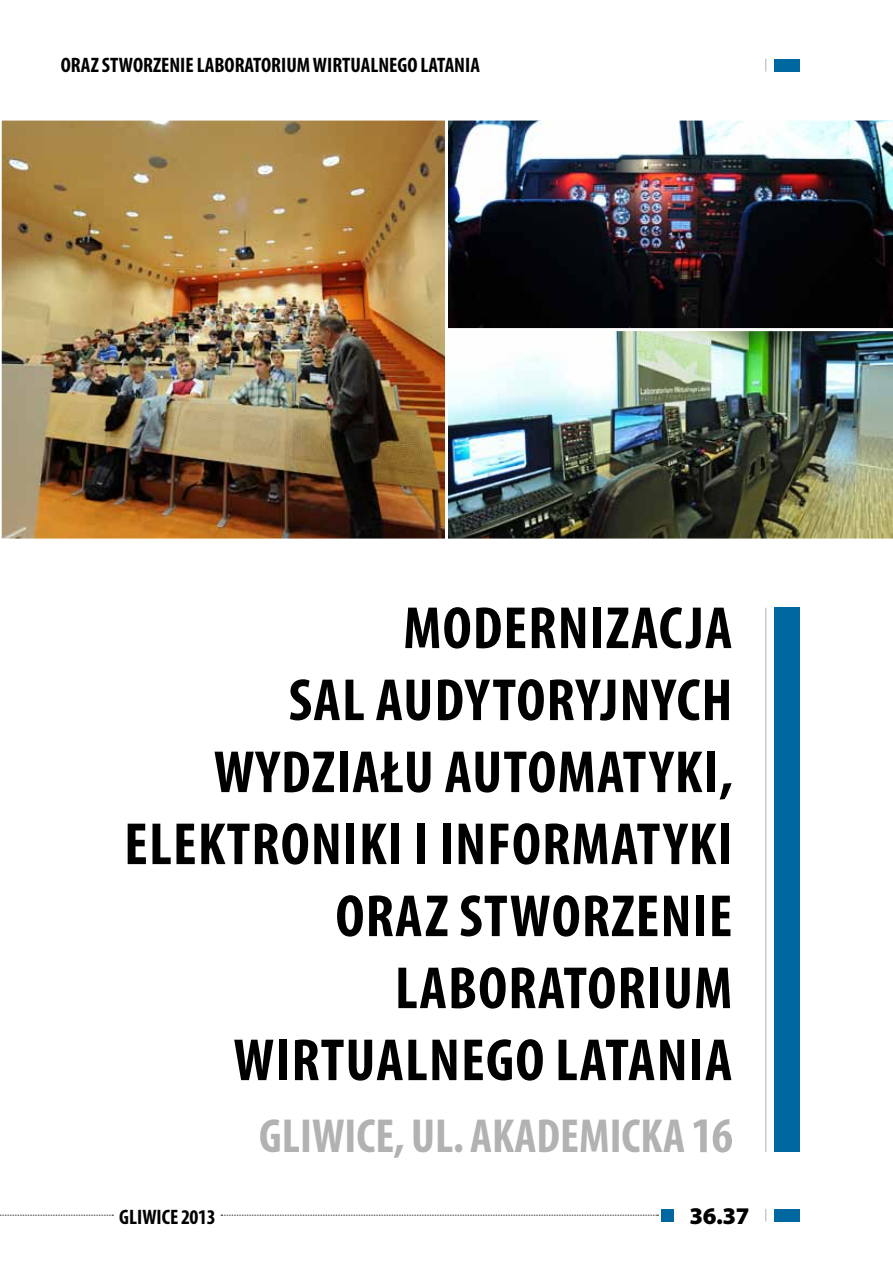
<style>
.page{position:relative;width:893px;height:1263px;background:#fff}
.page>*{position:absolute;margin:0;border:0;box-sizing:border-box;transform-origin:0 0}
.t1{font:700 condensed 60px/72px "Myriad Pro";letter-spacing:.02em;color:#000;text-align:right}
.t2{font:700 condensed 48px "Myriad Pro";color:#b3b2b2}
.t3{font:900 24px "Myriad Pro";color:#000}
.t4{font:700 condensed 21px "Myriad Pro";color:#000}
.s1{font-size:50.25px}
</style>
<div class="page">
<img style="left:2px;top:120px;width:443px;height:419px">
<div style="left:774px;top:608px;width:25px;height:544px;background:#0067a1"></div>
<hr style="left:765px;top:608px;width:1px;height:544px;background:#b3b2b2">
<svg style="left:0;top:1215px;width:113px;height:1px"></svg>
<img style="left:448px;top:331px;width:445px;height:208px">
<img style="left:448px;top:120px;width:445px;height:209px">
<svg style="left:1px;top:121px;width:1px;height:417px"></svg>
<svg style="left:221px;top:1215px;width:437px;height:1px"></svg>
<div style="left:661px;top:1209px;width:13px;height:12px;background:#0067a1"></div>
<div style="left:774px;top:1209px;width:25px;height:12px;background:#0067a1"></div>
<svg style="left:765px;top:1209px;width:1px;height:12px"></svg>
<div style="left:774px;top:59px;width:25px;height:13px;background:#0067a1"></div>
<svg style="left:765px;top:59px;width:1px;height:13px"></svg>
<p class="t4" style="left:61px;top:52px;width:421px">ORAZ STWORZENIE LABORATORIUM WIRTUALNEGO LATANIA</p>
<p class="t1" style="left:124px;top:591px;width:610px">MODERNIZACJA<br>SAL AUDYTORYJNYCH<br>WYDZIAŁU AUTOMATYKI,<br>ELEKTRONIKI I INFORMATYKI<br>ORAZ STWORZENIE<br>LABORATORIUM<br>WIRTUALNEGO LATANIA</p>
<p class="t2" style="left:259px;top:1106px;width:475px">GLIWICE, UL. AKADEMICKA <span class="s1">16</span></p>
<p class="t4" style="left:119px;top:1204px;width:98px">GLIWICE 2013</p>
<p class="t3" style="left:689px;top:1200px;width:61px">36.37</p>
</div>
